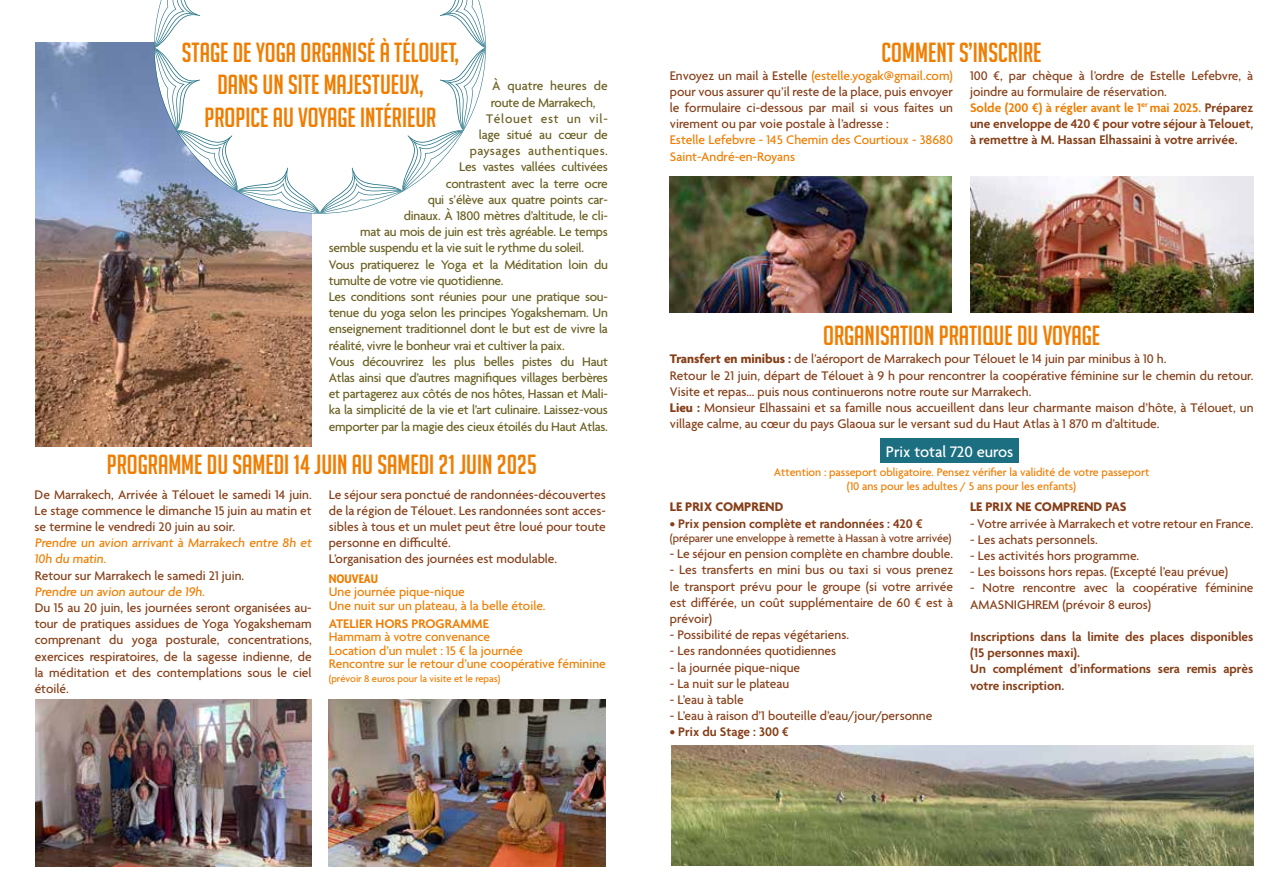
<style>
.page{position:relative;width:1276px;height:893px;background:#fff}
.page>*{position:absolute;margin:0;border:0;box-sizing:border-box;transform-origin:0 0}
.t1{font:27px/32.4px "Big Noodle Titling";color:#ef7d00;text-align:center}
.t2{font:500 16.5px "Agenda";color:#fff}
.t3{font:500 13.5px/16.2px "Agenda";color:#863f18;text-align:justify}
.t4{font:500 13.5px "Agenda";letter-spacing:-.02em;color:#6a6021}
.t5{font:600 13.5px/16.2px "Agenda";color:#863f18}
.t6{font:500 13.5px/13.5px "Agenda";color:#ef7d00}
.t7{font:700 13.5px "Agenda";color:#863f18}
.t8{font:500 13.5px "Agenda";letter-spacing:.035em;color:#6a6021}
.t9{font:600 13.5px "Agenda";color:#ef7d00}
.t10{font:500 13.5px "Agenda";letter-spacing:.05em;color:#6a6021}
.t11{font:500 13.5px "Agenda";letter-spacing:.01em;color:#6a6021}
.t12{font:700 condensed 13.5px "Agenda";color:#ef7d00}
.t13{font:500 12px/13.5px "Agenda";color:#ef7d00;text-align:center}
.t14{font:500 12px "Agenda";letter-spacing:-.01em;color:#863f18}
.t15{font:500 10.5px "Agenda";color:#ef7d00}
.s1{color:#ef7d00}
.s2{font-weight:500}
.s3{font-weight:700}
</style>
<div class="page">
<img style="left:671px;top:745px;width:582px;height:120px">
<img style="left:35px;top:42px;width:277px;height:404px">
<img style="left:670px;top:176px;width:281px;height:136px">
<img style="left:970px;top:176px;width:283px;height:136px">
<img style="left:35px;top:699px;width:277px;height:168px">
<img style="left:329px;top:700px;width:277px;height:167px">
<div style="left:880px;top:438px;width:138px;height:25px;background:#1c6e81"></div>
<svg style="left:154px;top:0;width:332px;height:214px"></svg>
<h1 class="t1" style="left:182px;top:36px;width:279px">STAGE DE YOGA ORGANISÉ À TÉLOUET,<br>DANS UN SITE MAJESTUEUX,<br>PROPICE AU VOYAGE INTÉRIEUR</h1>
<p class="t11" style="left:492px;top:79px;width:117px">À quatre heures de</p>
<p class="t4" style="left:491px;top:95px;width:106px">route de Marrakech,</p>
<p class="t10" style="left:486px;top:111px;width:123px">Télouet est un vil-</p>
<p class="t4" style="left:479px;top:127px;width:131px">lage situé au cœur de</p>
<p class="t8" style="left:470px;top:144px;width:140px">paysages authentiques.</p>
<p class="t4" style="left:459px;top:160px;width:150px">Les vastes vallées cultivées</p>
<p class="t4" style="left:446px;top:176px;width:164px">contrastent avec la terre ocre</p>
<p class="t4" style="left:428px;top:192px;width:182px">qui s’élève aux quatre points car-</p>
<p class="t4" style="left:404px;top:208px;width:206px">dinaux. À 1800 mètres d’altitude, le cli-</p>
<p class="t4" style="left:360px;top:225px;width:249px">mat au mois de juin est très agréable. Le temps</p>
<p class="t4" style="left:329px;top:241px;width:257px">semble suspendu et la vie suit le rythme du soleil.</p>
<p class="t4" style="left:329px;top:257px;width:281px">Vous pratiquerez le Yoga et la Méditation loin du</p>
<p class="t4" style="left:329px;top:273px;width:176px">tumulte de votre vie quotidienne.</p>
<p class="t4" style="left:329px;top:289px;width:281px">Les conditions sont réunies pour une pratique sou-</p>
<p class="t4" style="left:329px;top:306px;width:281px">tenue du yoga selon les principes Yogakshemam. Un</p>
<p class="t4" style="left:329px;top:322px;width:280px">enseignement traditionnel dont le but est de vivre la</p>
<p class="t4" style="left:329px;top:338px;width:237px">réalité, vivre le bonheur vrai et cultiver la paix.</p>
<p class="t4" style="left:329px;top:354px;width:281px">Vous découvrirez les plus belles pistes du Haut</p>
<p class="t4" style="left:329px;top:370px;width:281px">Atlas ainsi que d’autres magnifiques villages berbères</p>
<p class="t4" style="left:329px;top:387px;width:280px">et partagerez aux côtés de nos hôtes, Hassan et Mali-</p>
<p class="t4" style="left:329px;top:403px;width:281px">ka la simplicité de la vie et l’art culinaire. Laissez-vous</p>
<p class="t4" style="left:329px;top:419px;width:281px">emporter par la magie des cieux étoilés du Haut Atlas.</p>
<h1 class="t1" style="left:107px;top:449px;width:432px">PROGRAMME DU SAMEDI 14 JUIN AU SAMEDI 21 JUIN 2025</h1>
<p class="t3" style="left:35px;top:487px;width:279px">De Marrakech, Arrivée à Télouet le samedi 14 juin.<br>Le stage commence le dimanche 15 juin au matin et se termine le vendredi 20 juin au soir.</p>
<p class="t6" style="left:35px;top:536px;width:280px;line-height:16.2px">Prendre un avion arrivant à Marrakech entre 8h et<br>10h du matin.</p>
<p class="t3" style="left:35px;top:568px;width:211px">Retour sur Marrakech le samedi 21 juin.</p>
<p class="t6" style="left:35px;top:586px;width:173px">Prendre un avion autour de 19h.</p>
<p class="t3" style="left:35px;top:600px;width:279px">Du 15 au 20 juin, les journées seront organisées au&shy;tour de pratiques assidues de Yoga Yogakshemam comprenant du yoga posturale, concentrations, exercices respiratoires, de la sagesse indienne, de la méditation et des contemplations sous le ciel étoilé.</p>
<p class="t3" style="left:329px;top:487px;width:279px;text-align:left">Le séjour sera ponctué de randonnées-découvertes de la région de Télouet. Les randonnées sont acces&shy;sibles à tous et un mulet peut être loué pour toute personne en difficulté.<br>L’organisation des journées est modulable.</p>
<p class="t12" style="left:329px;top:571px;width:51px">NOUVEAU</p>
<p class="t6" style="left:329px;top:586px;width:218px">Une journée pique-nique<br>Une nuit sur un plateau, à la belle étoile.</p>
<p class="t9" style="left:329px;top:616px;width:161px">ATELIER HORS PROGRAMME</p>
<p class="t6" style="left:329px;top:631px;width:279px">Hammam à votre convenance<br>Location d’un mulet : 15 € la journée<br>Rencontre sur le retour d’une coopérative féminine</p>
<p class="t15" style="left:329px;top:673px;width:173px">(prévoir 8 euros pour la visite et le repas)</p>
<h1 class="t1" style="left:881px;top:36px;width:162px">COMMENT S’INSCRIRE</h1>
<p class="t3" style="left:670px;top:68px;width:285px">Envoyez un mail à Estelle <span class="s1">(estelle.yogak@gmail.com) </span>pour vous assurer qu’il reste de la place, puis envoyer le formulaire ci-dessous par mail si vous faites un virement ou par voie postale à l’adresse :</p>
<p class="t6" style="left:670px;top:133px;width:285px;line-height:16.2px">Estelle Lefebvre - 145 Chemin des Courtioux - 38680<br>Saint-André-en-Royans</p>
<p class="t5" style="left:970px;top:68px;width:285px"><span class="s2">100 €, par chèque à l’ordre de Estelle Lefebvre, à joindre au formulaire de réservation.<br></span><span class="s1">Solde (200 €) à régler avant le 1</span><sup>er</sup> <span class="s1">mai 2025.</span> Préparez une enveloppe de 420 € pour votre séjour à Telouet, à remettre à M. Hassan Elhassaini à votre arrivée.</p>
<h1 class="t1" style="left:823px;top:319px;width:278px">ORGANISATION PRATIQUE DU VOYAGE</h1>
<p class="t3" style="left:670px;top:352px;width:585px;text-align:left"><span class="s3">Transfert en minibus :</span> de l’aéroport de Marrakech pour Télouet le 14 juin par minibus à 10 h.<br>Retour le 21 juin, départ de Télouet à 9 h pour rencontrer la coopérative féminine sur le chemin du retour.<br>Visite et repas… puis nous continuerons notre route sur Marrakech.<br><span class="s3">Lieu :</span> Monsieur Elhassaini et sa famille nous accueillent dans leur charmante maison d’hôte, à Télouet, un village calme, au cœur du pays Glaoua sur le versant sud du Haut Atlas à 1 870 m d’altitude.</p>
<p class="t2" style="left:886px;top:443px;width:129px">Prix total 720 euros</p>
<p class="t13" style="left:773px;top:466px;width:377px">Attention : passeport obligatoire. Pensez vérifier la validité de votre passeport (10 ans pour les adultes / 5 ans pour les enfants)</p>
<p class="t7" style="left:670px;top:500px;width:115px">LE PRIX COMPREND</p>
<p class="t5" style="left:670px;top:516px;width:254px">• Prix pension complète et randonnées : 420 €</p>
<p class="t14" style="left:670px;top:532px;width:283px">(préparer une enveloppe à remette à Hassan à votre arrivée)</p>
<p class="t3" style="left:670px;top:547px;width:285px">- Le séjour en pension complète en chambre double.</p>
<p class="t3" style="left:670px;top:563px;width:285px">- Les transferts en mini bus ou taxi si vous prenez le transport prévu pour le groupe (si votre arrivée est différée, un coût supplémentaire de 60 € est à prévoir)</p>
<p class="t3" style="left:670px;top:628px;width:181px">- Possibilité de repas végétariens.</p>
<p class="t3" style="left:670px;top:644px;width:168px">- Les randonnées quotidiennes</p>
<p class="t3" style="left:670px;top:660px;width:132px">- la journée pique-nique</p>
<p class="t3" style="left:670px;top:676px;width:121px">- La nuit sur le plateau</p>
<p class="t3" style="left:670px;top:692px;width:75px">- L’eau à table</p>
<p class="t3" style="left:670px;top:709px;width:264px">- L’eau à raison d’1 bouteille d’eau/jour/personne</p>
<p class="t5" style="left:670px;top:725px;width:121px">• Prix du Stage : 300 €</p>
<p class="t7" style="left:970px;top:500px;width:158px">LE PRIX NE COMPREND PAS</p>
<p class="t3" style="left:970px;top:516px;width:285px">- Votre arrivée à Marrakech et votre retour en France.</p>
<p class="t3" style="left:970px;top:532px;width:129px">- Les achats personnels.</p>
<p class="t3" style="left:970px;top:548px;width:171px">- Les activités hors programme.</p>
<p class="t3" style="left:970px;top:565px;width:259px">- Les boissons hors repas. (Excepté l’eau prévue)</p>
<p class="t3" style="left:970px;top:581px;width:285px">- Notre rencontre avec la coopérative féminine<br>AMASNIGHREM (prévoir 8 euros)</p>
<p class="t5" style="left:970px;top:629px;width:285px">Inscriptions dans la limite des places disponibles (15 personnes maxi).<br>Un complément d’informations sera remis après votre inscription.</p>
</div>
